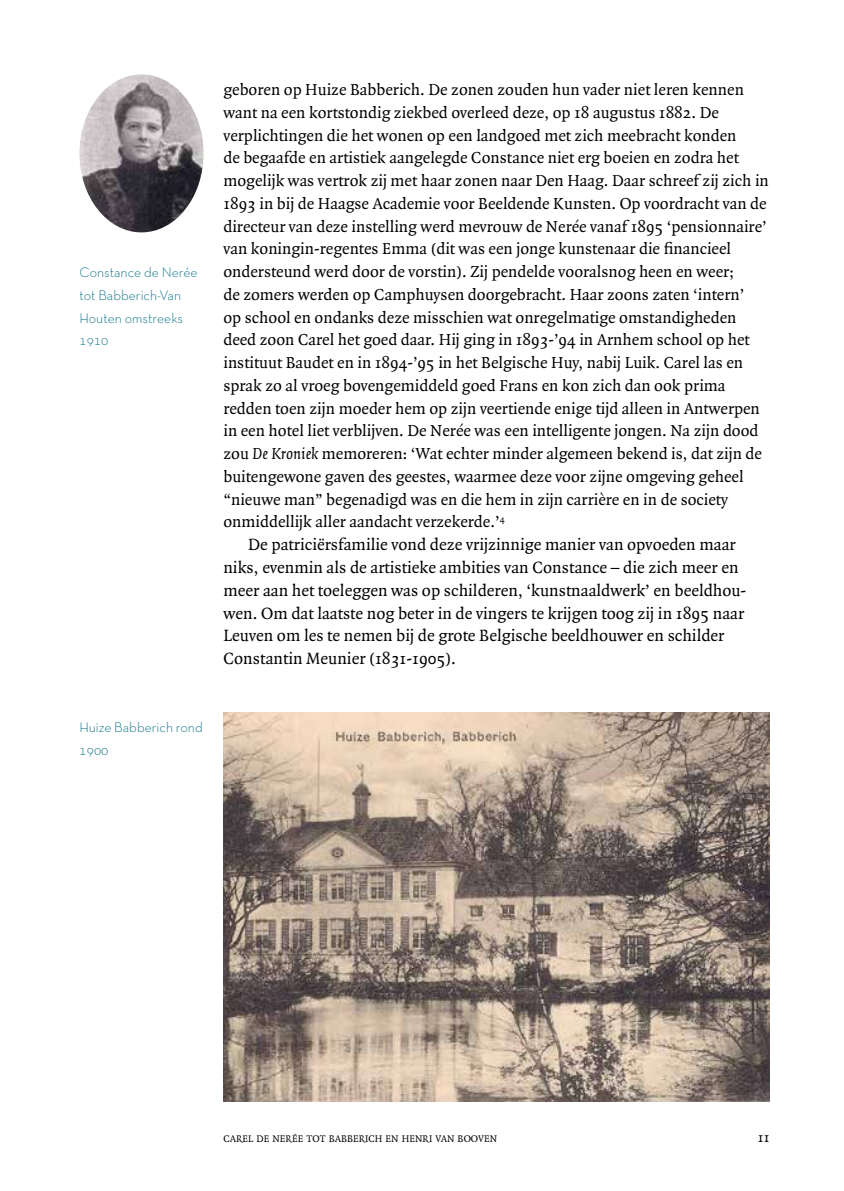
<style>
.page{position:relative;width:844px;height:1191px;background:#fff}
.page>*{position:absolute;margin:0;border:0;box-sizing:border-box;transform-origin:0 0}
.t1{font:17.5px/22.8px "Quadraat";color:#000}
.t2{font:17.15px/22.8px "Quadraat";color:#000}
.t3{font:14.88px "Quadraat";color:#000}
.t4{font:300 14px/22.8px "Neutra Text TF";color:#006b80}
.t5{font:10.33px "Quadraat";color:#000}
.s1{font-style:italic}
</style>
<div class="page">
<img style="left:79px;top:74px;width:124px;height:158px">
<img style="left:223px;top:713px;width:546px;height:388px">
<p class="t4" style="left:79px;top:261px;width:120px">Constance de Nerée tot Babberich-Van<br>Houten omstreeks<br>1910</p>
<p class="t2" style="left:223px;top:79px;width:547px">geboren op Huize Babberich. De zonen zouden hun vader niet leren kennen want na een kortstondig ziekbed overleed deze, op 18 augustus 1882. De verplichtingen die het wonen op een landgoed met zich meebracht konden<br>de begaafde en artistiek aangelegde Constance niet erg boeien en zodra het mogelijk was vertrok zij met haar zonen naar Den Haag. Daar schreef zij zich in 1893 in bij de Haagse Academie voor Beeldende Kunsten. Op voordracht van de directeur van deze instelling werd mevrouw de Nerée vanaf 1895 ‘pensionnaire’ van koningin-regentes Emma (dit was een jonge kunstenaar die financieel ondersteund werd door de vorstin). Zij pendelde vooralsnog heen en weer;<br>de zomers werden op Camphuysen doorgebracht. Haar zoons zaten ‘intern’<br>op school en ondanks deze misschien wat onregelmatige omstandigheden deed zoon Carel het goed daar. Hij ging in 1893-’94 in Arnhem school op het instituut Baudet en in 1894-’95 in het Belgische Huy, nabij Luik. Carel las en sprak zo al vroeg bovengemiddeld goed Frans en kon zich dan ook prima redden toen zijn moeder hem op zijn veertiende enige tijd alleen in Antwerpen in een hotel liet verblijven. De Nerée was een intelligente jongen. Na zijn dood zou <span class="s1">De Kroniek</span> memoreren: ‘Wat echter minder algemeen bekend is, dat zijn de buitengewone gaven des geestes, waarmee deze voor zijne omgeving geheel “nieuwe man” begenadigd was en die hem in zijn carrière en in de society onmiddellijk aller aandacht verzekerde.’<sup>4</sup></p>
<p class="t1" style="left:223px;top:534px;width:524px;text-indent:25px">De patriciërsfamilie vond deze vrijzinnige manier van opvoeden maar niks, evenmin als de artistieke ambities van Constance – die zich meer en meer aan het toeleggen was op schilderen, ‘kunstnaaldwerk’ en beeldhou&shy;wen. Om dat laatste nog beter in de vingers te krijgen toog zij in 1895 naar Leuven om les te nemen bij de grote Belgische beeldhouwer en schilder Constantin Meunier (1831-1905).</p>
<p class="t4" style="left:79px;top:716px;width:125px">H uize Babberich rond<br>1900</p>
<p class="t5" style="left:223px;top:1133px;width:275px">CAREL DE NERÉE TOT BABBERICH EN HENRI VAN BOOVEN</p>
<p class="t3" style="left:757px;top:1129px;width:13px">11</p>
</div>
